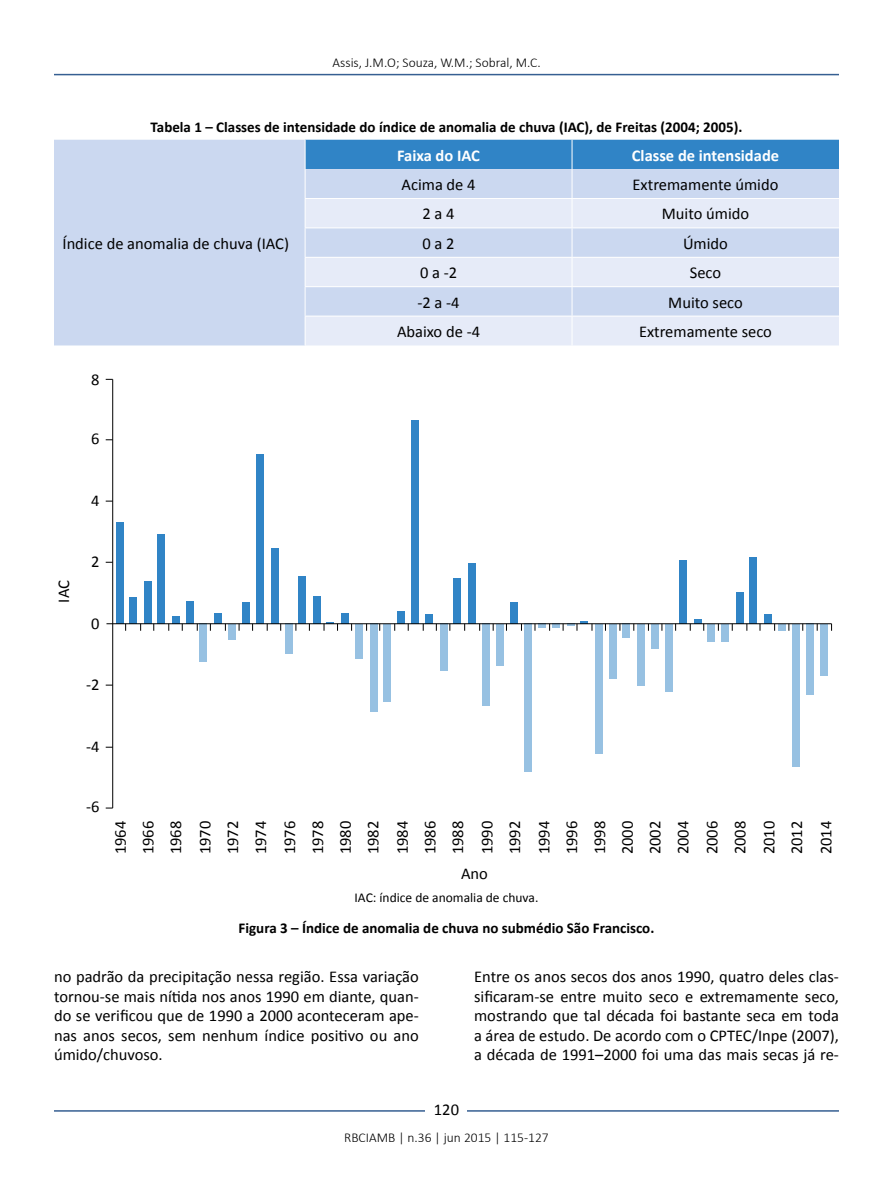
<style>
.page{position:relative;width:893px;height:1191px;background:#fff}
.page>*{position:absolute;margin:0;border:0;box-sizing:border-box;transform-origin:0 0}
.t1{font:16.5px/27.8px "Calibri";color:#000;text-align:justify}
.t2{font:700 16.5px "Calibri";color:#fff}
.t3{font:700 15px "Calibri";color:#000}
.t4{font:300 13.5px "Calibri";color:#000}
.t5{font:13.5px "Calibri";color:#000}
</style>
<div class="page">
<hr style="left:54px;top:74px;width:785px;height:1px;background:#365f92">
<hr style="left:54px;top:1110px;width:785px;height:1px;background:#365f92">
<div style="left:426px;top:1096px;width:41px;height:26px;background:#fff"></div>
<div style="left:54px;top:140px;width:251px;height:205px;background:#cbd8f0"></div>
<svg style="left:305px;top:140px;width:534px;height:205px;background:#c1d5ed"></svg>
<div style="left:116px;top:522px;width:7px;height:102px;background:#3084c6"></div>
<div style="left:130px;top:597px;width:7px;height:27px;background:#3084c6"></div>
<div style="left:144px;top:581px;width:7px;height:43px;background:#3084c6"></div>
<div style="left:158px;top:534px;width:7px;height:90px;background:#3084c6"></div>
<div style="left:200px;top:624px;width:7px;height:38px;background:#97c1e2"></div>
<div style="left:228px;top:624px;width:7px;height:15px;background:#97c1e2"></div>
<div style="left:285px;top:624px;width:7px;height:30px;background:#97c1e2"></div>
<div style="left:355px;top:624px;width:7px;height:34px;background:#97c1e2"></div>
<div style="left:370px;top:624px;width:7px;height:87px;background:#97c1e2"></div>
<div style="left:383px;top:624px;width:8px;height:77px;background:#97c1e2"></div>
<div style="left:440px;top:624px;width:7px;height:47px;background:#97c1e2"></div>
<div style="left:496px;top:624px;width:8px;height:41px;background:#97c1e2"></div>
<div style="left:482px;top:624px;width:7px;height:82px;background:#97c1e2"></div>
<div style="left:524px;top:624px;width:7px;height:148px;background:#97c1e2"></div>
<div style="left:595px;top:624px;width:8px;height:129px;background:#97c1e2"></div>
<div style="left:609px;top:624px;width:7px;height:54px;background:#97c1e2"></div>
<div style="left:623px;top:624px;width:7px;height:14px;background:#97c1e2"></div>
<div style="left:637px;top:624px;width:8px;height:61px;background:#97c1e2"></div>
<div style="left:651px;top:624px;width:7px;height:24px;background:#97c1e2"></div>
<div style="left:666px;top:624px;width:7px;height:67px;background:#97c1e2"></div>
<div style="left:708px;top:624px;width:7px;height:17px;background:#97c1e2"></div>
<div style="left:721px;top:624px;width:7px;height:17px;background:#97c1e2"></div>
<div style="left:778px;top:624px;width:7px;height:6px;background:#97c1e2"></div>
<div style="left:793px;top:624px;width:7px;height:142px;background:#97c1e2"></div>
<div style="left:806px;top:624px;width:8px;height:71px;background:#97c1e2"></div>
<div style="left:821px;top:624px;width:7px;height:51px;background:#97c1e2"></div>
<div style="left:173px;top:616px;width:7px;height:8px;background:#3084c6"></div>
<div style="left:186px;top:601px;width:8px;height:23px;background:#3084c6"></div>
<div style="left:215px;top:614px;width:7px;height:10px;background:#3084c6"></div>
<div style="left:299px;top:576px;width:7px;height:48px;background:#3084c6"></div>
<div style="left:313px;top:596px;width:7px;height:28px;background:#3084c6"></div>
<div style="left:341px;top:614px;width:8px;height:10px;background:#3084c6"></div>
<div style="left:397px;top:611px;width:7px;height:13px;background:#3084c6"></div>
<div style="left:425px;top:614px;width:8px;height:10px;background:#3084c6"></div>
<div style="left:510px;top:602px;width:8px;height:22px;background:#3084c6"></div>
<div style="left:679px;top:560px;width:7px;height:64px;background:#3084c6"></div>
<div style="left:736px;top:592px;width:7px;height:32px;background:#3084c6"></div>
<div style="left:750px;top:557px;width:7px;height:67px;background:#3084c6"></div>
<div style="left:764px;top:614px;width:8px;height:10px;background:#3084c6"></div>
<div style="left:454px;top:578px;width:7px;height:46px;background:#3084c6"></div>
<div style="left:468px;top:563px;width:8px;height:61px;background:#3084c6"></div>
<div style="left:412px;top:420px;width:7px;height:204px;background:#3084c6"></div>
<div style="left:243px;top:602px;width:7px;height:22px;background:#3084c6"></div>
<div style="left:257px;top:454px;width:7px;height:170px;background:#3084c6"></div>
<div style="left:271px;top:548px;width:7px;height:76px;background:#3084c6"></div>
<hr style="left:112px;top:379px;width:1px;height:429px;background:#000">
<hr style="left:106px;top:623px;width:725px;height:1px;background:#000">
<svg style="left:324px;top:622px;width:14px;height:9px"></svg>
<svg style="left:535px;top:621px;width:58px;height:10px"></svg>
<svg style="left:690px;top:619px;width:14px;height:12px"></svg>
<p class="t4" style="left:333px;top:54px;width:210px">Assis, J.M.O; Souza, W.M.; Sobral, M.C.</p>
<p class="t3" style="left:151px;top:117px;width:593px">Tabela 1 – Classes de intensidade do índice de anomalia de chuva (IAC), de Freitas (2004; 2005).</p>
<p class="t1" style="left:63px;top:229px;width:228px">Índice de anomalia de chuva (IAC)</p>
<p class="t1" style="left:91px;top:365px;width:10px">8</p>
<p class="t1" style="left:91px;top:424px;width:10px">6</p>
<p class="t1" style="left:91px;top:486px;width:10px">4</p>
<p class="t1" style="left:49px;top:602px;width:24px;rotate:-90deg">IAC</p>
<p class="t1" style="left:91px;top:547px;width:10px">2</p>
<p class="t1" style="left:91px;top:609px;width:10px">0</p>
<p class="t1" style="left:86px;top:670px;width:15px">-2</p>
<p class="t1" style="left:86px;top:732px;width:15px">-4</p>
<p class="t1" style="left:86px;top:792px;width:15px">-6</p>
<p class="t2" style="left:397px;top:145px;width:84px">Faixa do IAC</p>
<p class="t2" style="left:632px;top:145px;width:149px">Classe de intensidade</p>
<p class="t1" style="left:401px;top:171px;width:76px">Acima de 4</p>
<p class="t1" style="left:633px;top:171px;width:147px">Extremamente úmido</p>
<p class="t1" style="left:422px;top:200px;width:34px">2 a 4</p>
<p class="t1" style="left:662px;top:200px;width:89px">Muito úmido</p>
<p class="t1" style="left:422px;top:229px;width:34px">0 a 2</p>
<p class="t1" style="left:683px;top:229px;width:46px">Úmido</p>
<p class="t1" style="left:420px;top:259px;width:39px">0 a ‑2</p>
<p class="t1" style="left:690px;top:259px;width:33px">Seco</p>
<p class="t1" style="left:417px;top:288px;width:44px">‑2 a ‑4</p>
<p class="t1" style="left:668px;top:288px;width:76px">Muito seco</p>
<p class="t1" style="left:397px;top:318px;width:85px">Abaixo de ‑4</p>
<p class="t1" style="left:639px;top:318px;width:135px">Extremamente seco</p>
<p class="t1" style="left:106px;top:854px;width:35px;rotate:-90deg">1964<br>1966<br>1968</p>
<p class="t1" style="left:190px;top:854px;width:35px;rotate:-90deg">1970<br>1972<br>1974</p>
<p class="t1" style="left:275px;top:854px;width:35px;rotate:-90deg">1976<br>1978<br>1980<br>1982</p>
<p class="t1" style="left:388px;top:854px;width:35px;rotate:-90deg">1984<br>1986<br>1988</p>
<p class="t1" style="left:472px;top:854px;width:35px;rotate:-90deg">1990<br>1992</p>
<p class="t1" style="left:529px;top:854px;width:35px;rotate:-90deg">1994<br>1996<br>1998<br>2000<br>2002<br>2004</p>
<p class="t1" style="left:697px;top:854px;width:35px;line-height:28.2px;rotate:-90deg">2006<br>2008<br>2010<br>2012</p>
<p class="t1" style="left:811px;top:854px;width:35px;rotate:-90deg">2014</p>
<p class="t1" style="left:461px;top:859px;width:28px">Ano</p>
<p class="t5" style="left:355px;top:888px;width:185px">IAC: índice de anomalia de chuva.</p>
<p class="t3" style="left:239px;top:918px;width:417px">Figura 3 – Índice de anomalia de chuva no submédio São Francisco.</p>
<p class="t1" style="left:54px;top:967px;width:366px;line-height:19.5px">no padrão da precipitação nessa região. Essa variação tornou‑se mais nítida nos anos 1990 em diante, quan‑ do se verificou que de 1990 a 2000 aconteceram ape‑ nas anos secos, sem nenhum índice positivo ou ano úmido/chuvoso.</p>
<p class="t1" style="left:474px;top:967px;width:366px;line-height:19.5px">Entre os anos secos dos anos 1990, quatro deles clas‑ sificaram‑se entre muito seco e extremamente seco, mostrando que tal década foi bastante seca em toda a área de estudo. De acordo com o CPTEC/Inpe (2007), a década de 1991–2000 foi uma das mais secas já re‑</p>
<p class="t1" style="left:434px;top:1096px;width:27px">120</p>
<p class="t4" style="left:344px;top:1129px;width:206px">RBCIAMB | n.36 | jun 2015 | 115-127</p>
</div>
